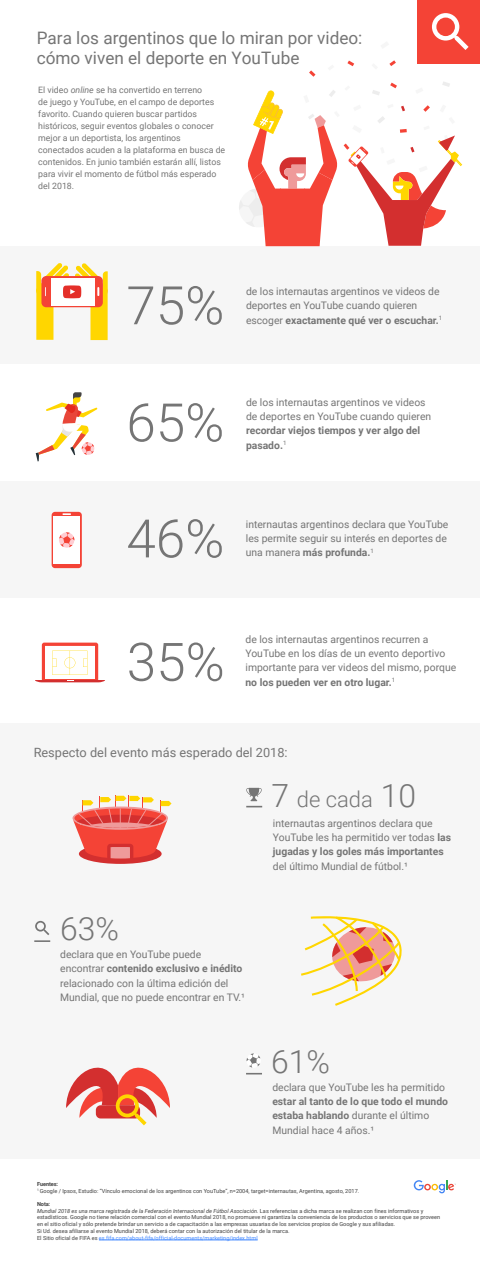
<style>
.page{position:relative;width:480px;height:1269px;background:#fff}
.page>*{position:absolute;margin:0;border:0;box-sizing:border-box;transform-origin:0 0}
.t1{font:300 53.04px "Roboto";color:#757575}
.t2{font:300 31.88px "Roboto";color:#757575}
.t3{font:300 22px "Roboto";color:#757575}
.t4{font:17.16px/19.9px "Roboto";color:#757575}
.t5{font:12.76px "Roboto";color:#757575}
.t6{font:10.36px/14.4px "Roboto";color:#757575}
.t7{font:700 10.36px/14.4px "Roboto";color:#757575}
.t8{font:8.76px/12px "Roboto";color:#757575}
.t9{font:6.04px "Roboto";color:#757575}
.t10{font:5.6px/6.7px "Roboto";color:#414141}
.s1{font-style:italic}
.s2{font-weight:700}
.s3{font-size:31.88px}
.s4{font-weight:400}
.s5{color:#448aff}
</style>
<div class="page">
<div style="left:0;top:481px;width:480px;height:117px;background:#f6f6f6"></div>
<div style="left:0;top:723px;width:480px;height:435px;background:#f6f6f6"></div>
<div style="left:0;top:246px;width:480px;height:117px;background:#f6f6f6"></div>
<svg style="left:246px;top:787px;width:16px;height:20px"></svg>
<div style="left:52px;top:512px;width:30px;height:56px;background:#f44336;border-radius:3px"></div>
<div style="left:53px;top:516px;width:27px;height:47px;background:#fff"></div>
<svg style="left:63px;top:513px;width:8px;height:2px"></svg>
<svg style="left:59px;top:532px;width:16px;height:16px"></svg>
<svg style="left:36px;top:263px;width:72px;height:77px"></svg>
<svg style="left:66px;top:1067px;width:104px;height:58px"></svg>
<div style="left:417px;top:0;width:63px;height:64px;background:#f44336"></div>
<svg style="left:432px;top:13px;width:37px;height:37px"></svg>
<svg style="left:239px;top:60px;width:223px;height:186px"></svg>
<div style="left:79px;top:843px;width:83px;height:20px;background:#d32f2f;border-radius:50%"></div>
<svg style="left:73px;top:795px;width:99px;height:63px"></svg>
<svg style="left:89px;top:822px;width:63px;height:5px"></svg>
<svg style="left:246px;top:1053px;width:16px;height:21px"></svg>
<svg style="left:34px;top:920px;width:16px;height:21px"></svg>
<hr style="left:99px;top:1239px;width:159px;height:1px;background:#448aff">
<svg style="left:301px;top:916px;width:101px;height:89px"></svg>
<svg style="left:35px;top:642px;width:70px;height:40px"></svg>
<svg style="left:414px;top:1180px;width:42px;height:13px"></svg>
<svg style="left:36px;top:392px;width:61px;height:69px"></svg>
<h3 class="t4" style="left:37px;top:27px;width:327px">Para los argentinos que lo miran por video: cómo viven el deporte en YouTube</h3>
<p class="t8" style="left:38px;top:84px;width:188px">El video <span class="s1">online</span> se ha convertido en terreno<br>de juego y YouTube, en el campo de deportes favorito. Cuando quieren buscar partidos históricos, seguir eventos globales o conocer mejor a un deportista, los argentinos conectados acuden a la plataforma en busca de contenidos. En junio también estarán allí, listos para vivir el momento de fútbol más esperado del 2018.</p>
<h1 class="t1" style="left:126px;top:268px;width:99px">75%</h1>
<h3 class="t6" style="left:246px;top:283px;width:195px">de los internautas argentinos ve videos de deportes en YouTube cuando quieren escoger <span class="s2">exactamente qué ver o escuchar.</span></h3>
<p class="t9" style="left:439px;top:314px;width:5px">1</p>
<h1 class="t1" style="left:126px;top:385px;width:99px">65%</h1>
<h3 class="t6" style="left:246px;top:394px;width:187px">de los internautas argentinos ve videos de deportes en YouTube cuando quieren</h3>
<h3 class="t7" style="left:246px;top:423px;width:176px">recordar viejos tiempos y ver algo del pasado.</h3>
<p class="t9" style="left:283px;top:439px;width:5px">1</p>
<h1 class="t1" style="left:126px;top:501px;width:99px">46%</h1>
<h3 class="t6" style="left:246px;top:516px;width:204px">internautas argentinos declara que YouTube les permite seguir su interés en deportes de una manera <span class="s2">más profunda.</span><sup>1</sup></h3>
<h1 class="t1" style="left:127px;top:624px;width:99px">35%</h1>
<h3 class="t6" style="left:245px;top:631px;width:212px">de los internautas argentinos recurren a<br>YouTube en los días de un evento deportivo importante para ver videos del mismo, porque</h3>
<h3 class="t7" style="left:245px;top:674px;width:148px">no los pueden ver en otro lugar.</h3>
<p class="t9" style="left:392px;top:675px;width:5px">1</p>
<h3 class="t5" style="left:34px;top:743px;width:255px">Respecto del evento más esperado del 2018:</h3>
<h3 class="t3" style="left:271px;top:783px;width:146px"><span class="s3">7</span> de cada <span class="s3">10</span></h3>
<h2 class="t2" style="left:60px;top:906px;width:60px">63%</h2>
<h3 class="t6" style="left:60px;top:946px;width:186px">declara que en YouTube puede encontrar <span class="s2">contenido exclusivo e inédito </span>relacionado con la última edición del Mundial, que no puede encontrar en TV.¹</h3>
<h3 class="t6" style="left:273px;top:815px;width:180px">internautas argentinos declara que<br>YouTube les ha permitido ver todas <span class="s2">las jugadas y los goles más importantes</span></h3>
<h3 class="t6" style="left:273px;top:858px;width:137px">del último Mundial de fútbol.¹</h3>
<h2 class="t2" style="left:271px;top:1038px;width:60px">61%</h2>
<h3 class="t6" style="left:272px;top:1079px;width:174px">declara que YouTube les ha permitido</h3>
<h3 class="t7" style="left:272px;top:1093px;width:177px">estar al tanto de lo que todo el mundo estaba hablando <span class="s4">durante el último<br>Mundial hace 4 años.¹</span></h3>
<p class="t10" style="left:37px;top:1180px;width:324px"><span class="s2">Fuentes:<br></span><sup>1</sup> Google / Ipsos, Estudio: “Vínculo emocional de los argentinos con YouTube”, n=2004, target=internautas, Argentina, agosto, 2017.</p>
<p class="t10" style="left:37px;top:1200px;width:405px"><span class="s2">Nota:<br></span><span class="s1">Mundial 2018 es una marca registrada de la Federación Internacional de Fútbol Asociación.</span> Las referencias a dicha marca se realizan con fines informativos y estadísticos. Google no tiene relación comercial con el evento Mundial 2018, no promueve ni garantiza la conveniencia de los productos o servicios que se proveen en el sitio oficial y sólo pretende brindar un servicio a de capacitación a las empresas usuarias de los servicios propios de Google y sus afiliadas.<br>Si Ud. desea afiliarse al evento Mundial 2018, deberá contar con la autorización del titular de la marca.<br>El Sitio oficial de FIFA es <span class="s5">es.fifa.com/about-fifa/official-documents/marketing/index.html</span></p>
</div>
